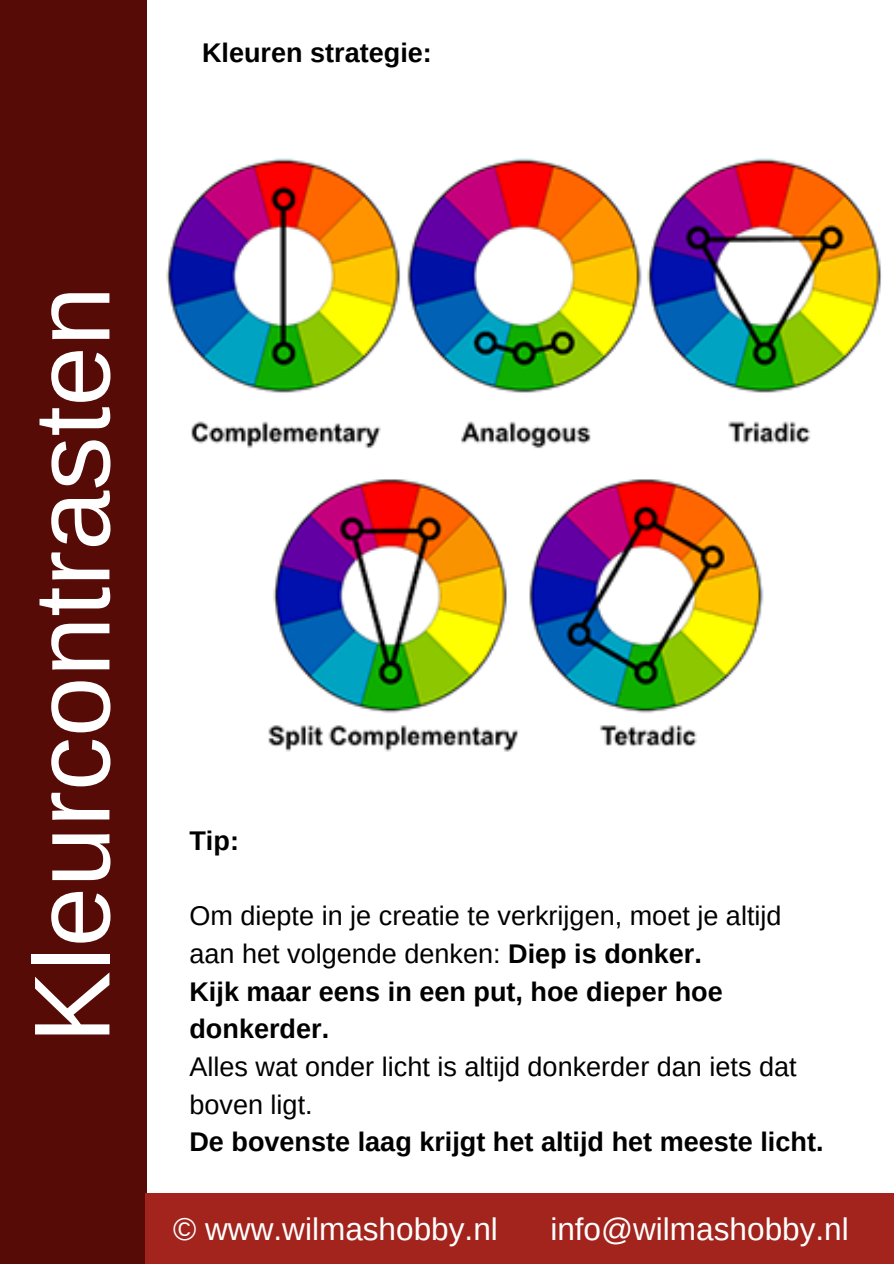
<style>
.page{position:relative;width:894px;height:1264px;background:#fff}
.page>*{position:absolute;margin:0;border:0;box-sizing:border-box;transform-origin:0 0}
.t1{font:108px "Arimo";color:#fff}
.t2{font:31.5px "Arimo";color:#fff}
.t3{font:27px/37.7px "Arimo";color:#000}
.t4{font:700 27px "Arimo";color:#000}
.s1{font-weight:700}
</style>
<div class="page">
<img style="left:166px;top:158px;width:715px;height:594px">
<div style="left:0;top:0;width:147px;height:1263px;background:#560b06"></div>
<div style="left:146px;top:1193px;width:747px;height:70px;background:#a2241c"></div>
<p class="t4" style="left:202px;top:37px;width:231px">Kleuren strategie:</p>
<h1 class="t1" style="left:12px;top:1043px;width:758px;rotate:-90deg">Kleurcontrasten</h1>
<p class="t4" style="left:189px;top:825px;width:51px">Tip:</p>
<p class="t3" style="left:189px;top:897px;width:593px">Om diepte in je creatie te verkrijgen, moet je altijd aan het volgende denken: <span class="s1">Diep is donker.<br>Kijk maar eens in een put, hoe dieper hoe donkerder.</span></p>
<p class="t3" style="left:189px;top:1047px;width:608px">Alles wat onder licht is altijd donkerder dan iets dat boven ligt.</p>
<p class="t4" style="left:189px;top:1126px;width:635px">De bovenste laag krijgt het altijd het meeste licht.</p>
<p class="t2" style="left:173px;top:1211px;width:326px">© www.wilmashobby.nl</p>
<p class="t2" style="left:550px;top:1211px;width:300px">info@wilmashobby.nl</p>
</div>
